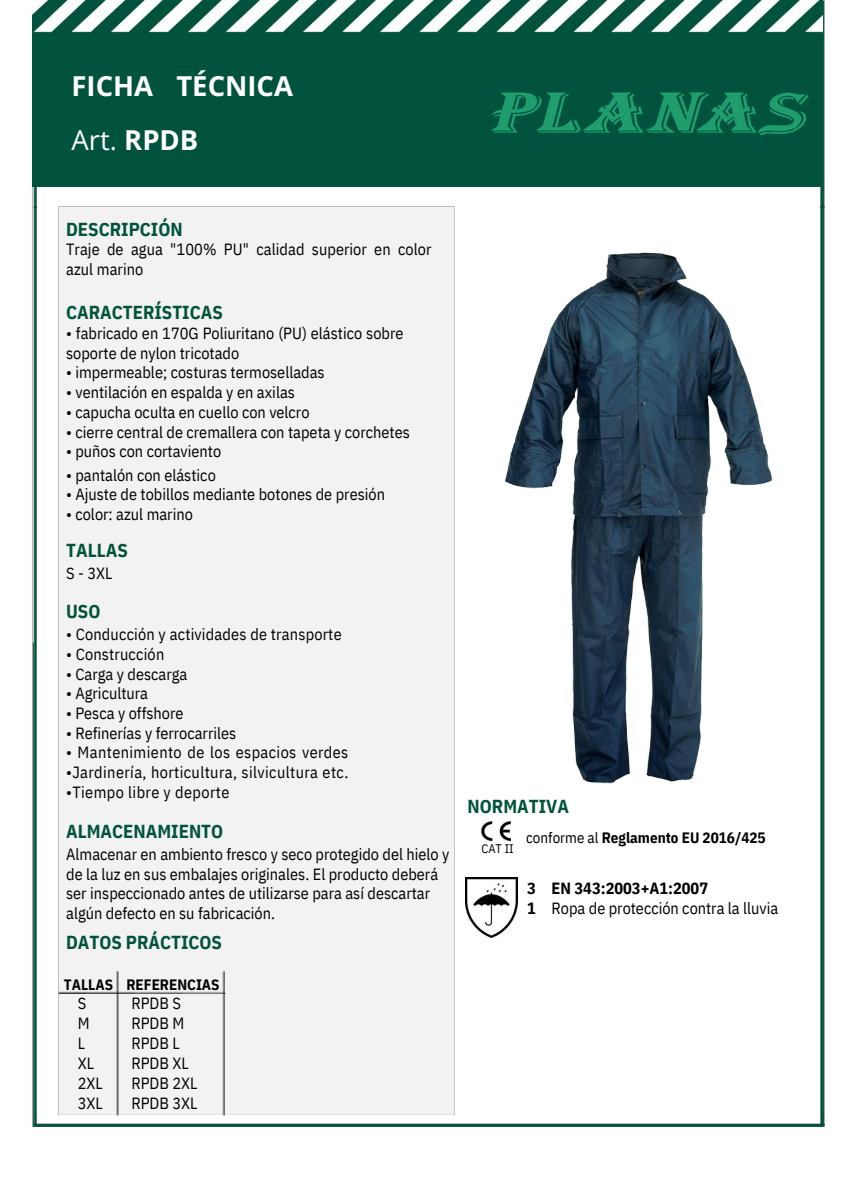
<style>
.page{position:relative;width:845px;height:1197px;background:#fff}
.page>*{position:absolute;margin:0;border:0;box-sizing:border-box;transform-origin:0 0}
.t1{font:700 27.44px/54.4px "Open Sans";color:#fff}
.t2{font:700 18.75px "IBM Plex Sans Cond";color:#01533d}
.t3{font:16.19px/20.2px "IBM Plex Sans Cond";color:#000}
.t4{font:16.19px "IBM Plex Sans Cond";letter-spacing:.025em;color:#000}
.t5{font:700 16.19px/20.2px "IBM Plex Sans Cond";color:#000}
.t6{font:700 15px "IBM Plex Sans Cond";color:#000}
.t7{font:12.44px "IBM Plex Sans Cond";color:#000}
.s1{font-weight:400}
</style>
<div class="page">
<img style="left:34px;top:187px;width:2px;height:19px">
<img style="left:820px;top:0;width:4px;height:206px">
<img style="left:34px;top:206px;width:2px;height:908px">
<div style="left:59px;top:206px;width:396px;height:908px;background:#f2f2f2"></div>
<img style="left:820px;top:206px;width:4px;height:908px">
<svg style="left:34px;top:1114px;width:2px;height:9px"></svg>
<svg style="left:820px;top:1114px;width:4px;height:9px"></svg>
<img style="left:34px;top:1123px;width:790px;height:3px">
<img style="left:32px;top:187px;width:2px;height:939px">
<img style="left:117px;top:970px;width:2px;height:144px">
<img style="left:223px;top:970px;width:1px;height:144px">
<img style="left:58px;top:991px;width:167px;height:1px">
<img style="left:32px;top:0;width:790px;height:187px">
<img style="left:481px;top:821px;width:29px;height:19px">
<img style="left:504px;top:252px;width:269px;height:532px">
<img style="left:465px;top:877px;width:53px;height:60px">
<div style="left:583px;top:62px;width:180px;height:117px;background:#01533d"></div>
<img style="left:491px;top:93px;width:317px;height:41px">
<div style="left:225px;top:984px;width:161px;height:14px;background:#f2f2f2"></div>
<p class="t1" style="left:72px;top:58px;width:223px">FICHA TÉCNICA<br><span class="s1">Art.</span> RPDB</p>
<p class="t2" style="left:66px;top:217px;width:118px">DESCRIPCIÓN</p>
<p class="t3" style="left:66px;top:239px;width:367px;line-height:19.7px">Traje de agua "100% PU" calidad superior en color azul marino</p>
<p class="t2" style="left:66px;top:299px;width:158px">CARACTERÍSTICAS</p>
<p class="t3" style="left:66px;top:323px;width:339px;line-height:19.7px">• fabricado en 170G Poliuritano (PU) elástico sobre soporte de nylon tricotado</p>
<p class="t3" style="left:66px;top:362px;width:260px">• impermeable; costuras termoselladas</p>
<p class="t3" style="left:66px;top:382px;width:230px">• ventilación en espalda y en axilas</p>
<p class="t3" style="left:66px;top:401px;width:245px">• capucha oculta en cuello con velcro</p>
<p class="t3" style="left:66px;top:440px;width:157px">• puños con cortaviento</p>
<p class="t3" style="left:66px;top:464px;width:151px">• pantalón con elástico</p>
<p class="t3" style="left:66px;top:484px;width:320px">• Ajuste de tobillos mediante botones de presión</p>
<p class="t3" style="left:66px;top:503px;width:128px">• color: azul marino</p>
<p class="t3" style="left:66px;top:422px;width:345px">• cierre central de cremallera con tapeta y corchetes</p>
<p class="t2" style="left:66px;top:537px;width:63px">TALLAS</p>
<p class="t3" style="left:66px;top:562px;width:48px">S-3XL</p>
<p class="t2" style="left:66px;top:598px;width:36px">USO</p>
<p class="t3" style="left:66px;top:624px;width:277px">• Conducción y actividades de transporte</p>
<p class="t3" style="left:66px;top:643px;width:100px">• Construcción</p>
<p class="t3" style="left:66px;top:663px;width:123px">• Carga y descarga</p>
<p class="t3" style="left:66px;top:683px;width:83px">• Agricultura</p>
<p class="t3" style="left:66px;top:702px;width:119px">• Pesca y offshore</p>
<p class="t3" style="left:66px;top:722px;width:171px">• Refinerías y ferrocarriles</p>
<p class="t4" style="left:66px;top:741px;width:284px">• Mantenimiento de los espacios verdes</p>
<p class="t4" style="left:66px;top:761px;width:284px">•Jardinería, horticultura, silvicultura etc.</p>
<p class="t4" style="left:66px;top:781px;width:165px">•Tiempo libre y deporte</p>
<p class="t2" style="left:66px;top:818px;width:159px">ALMACENAMIENTO</p>
<p class="t3" style="left:66px;top:844px;width:385px;line-height:19.7px">Almacenar en ambiento fresco y seco protegido del hielo y de la luz en sus embalajes originales. El producto deberá ser inspeccionado antes de utilizarse para así descartar algún defecto en su fabricación.</p>
<p class="t2" style="left:66px;top:930px;width:157px">DATOS PRÁCTICOS</p>
<p class="t6" style="left:64px;top:974px;width:51px">TALLAS</p>
<p class="t6" style="left:126px;top:974px;width:95px">REFERENCIAS</p>
<p class="t3" style="left:78px;top:992px;width:10px">S</p>
<p class="t3" style="left:78px;top:1012px;width:13px">M</p>
<p class="t3" style="left:78px;top:1032px;width:27px">L<br>XL<br>2XL<br>3XL</p>
<p class="t3" style="left:131px;top:992px;width:68px">RPDB S<br>RPDB M<br>RPDB L<br>RPDB XL<br>RPDB 2XL<br>RPDB 3XL</p>
<p class="t2" style="left:467px;top:793px;width:103px">NORMATIVA</p>
<p class="t7" style="left:481px;top:840px;width:34px">CAT II</p>
<p class="t6" style="left:526px;top:827px;width:241px"><span class="s1">conforme al</span> Reglamento EU 2016/425</p>
<p class="t5" style="left:527px;top:877px;width:10px">3<br>1</p>
<p class="t5" style="left:551px;top:877px;width:158px">EN 343:2003+A1:2007</p>
<p class="t3" style="left:551px;top:897px;width:228px">Ropa de protección contra la lluvia</p>
</div>
